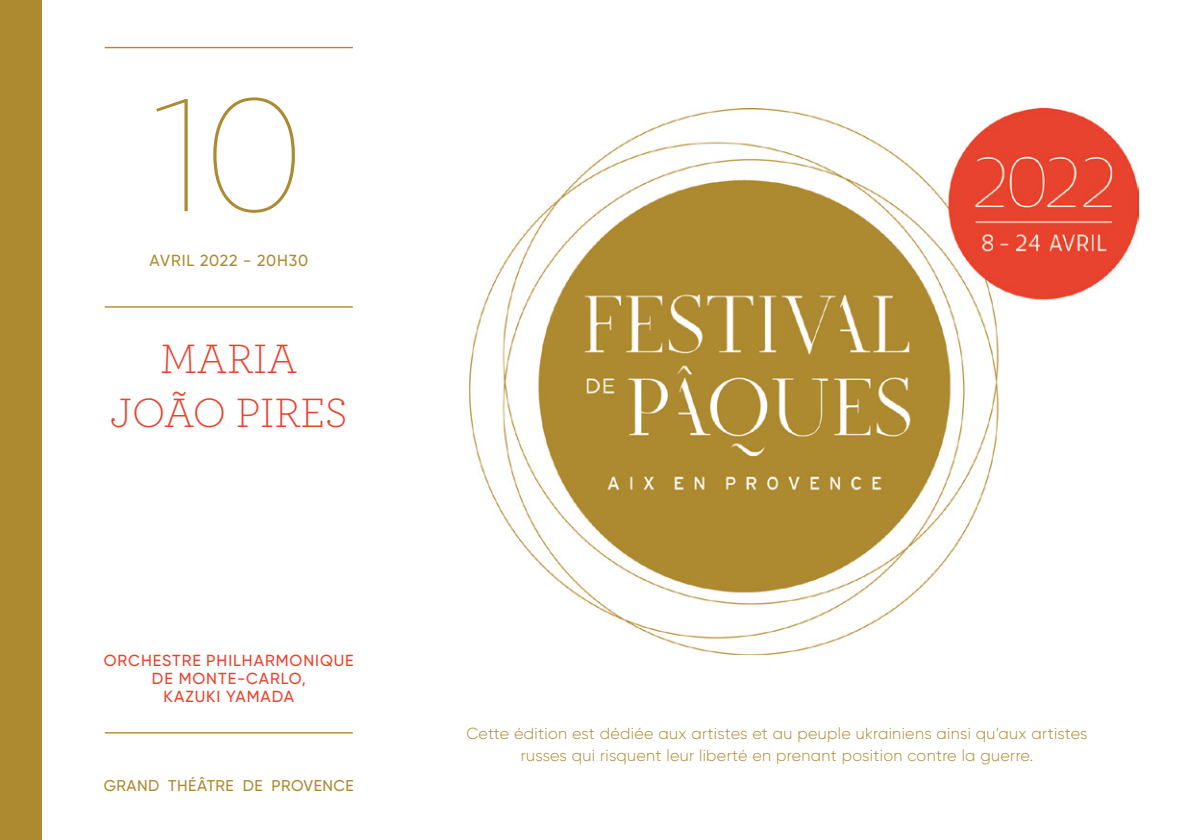
<style>
.page{position:relative;width:1191px;height:840px;background:#fff}
.page>*{position:absolute;margin:0;border:0;box-sizing:border-box;transform-origin:0 0}
.Lettrine_date_couver{font:100 160px "Gilroy";color:#ad8a30}
.Titre_blanc_couvertu{font:300 43px/54px "Archer";color:#e8432e;text-align:center}
.t1{font:300 16px/22px "Gilroy";letter-spacing:.02em;color:#ad8a30;text-align:center}
.Date__lieu__couver{font:500 16px/18px "Gilroy";letter-spacing:.06em;color:#e8432e;text-align:center}
.Date__lieu__couver-2{font:500 16px "Gilroy";letter-spacing:.05em;color:#ad8a30}
.Date__lieu__couver-3{font:500 15.6px "Gilroy";letter-spacing:.03em;color:#ad8a30}
</style>
<div class="page">
<div style="left:0;top:0;width:41px;height:839px;background:#ad8a30"></div>
<hr style="left:105px;top:306px;width:248px;height:1px;background:#ad8a30">
<hr style="left:105px;top:47px;width:248px;height:1px;background:#ad8a30">
<hr style="left:105px;top:731px;width:248px;height:2px;background:#ad8a30">
<img style="left:469px;top:109px;width:669px;height:545px">
<p class="Lettrine_date_couver" style="left:153px;top:57px;width:153px">10</p>
<p class="Date__lieu__couver-2" style="left:149px;top:250px;width:160px">AVRIL 2022 - 20H30</p>
<p class="Titre_blanc_couvertu" style="left:110px;top:329px;width:239px">MARIA<br>JOÃO PIRES</p>
<p class="Date__lieu__couver" style="left:104px;top:651px;width:251px">ORCHESTRE PHILHARMONIQUE<br>DE MONTE-CARLO,<br>KAZUKI YAMADA</p>
<p class="Date__lieu__couver-3" style="left:104px;top:775px;width:251px">GRAND THÉÂTRE DE PROVENCE</p>
<p class="t1" style="left:466px;top:721px;width:622px">Cette édition est dédiée aux artistes et au peuple ukrainiens ainsi qu’aux artistes russes qui risquent leur liberté en prenant position contre la guerre.</p>
</div>
